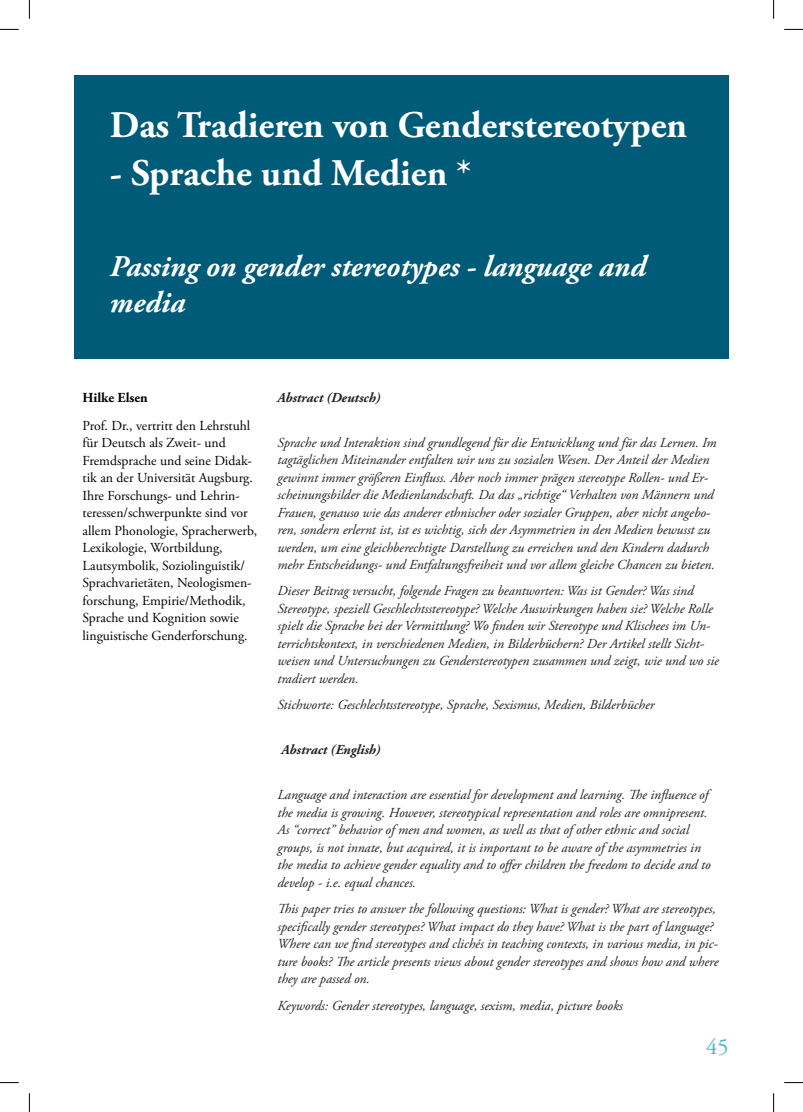
<style>
.page{position:relative;width:803px;height:1112px;background:#fff}
.page>*{position:absolute;margin:0;border:0;box-sizing:border-box;transform-origin:0 0}
.artikel_Metataden_Üb{font:700 37.5px "Adobe Garamond Pro";color:#fff}
.artikel_Metataden_Üb-2{font:italic 700 30px/36px "Adobe Garamond Pro";color:#fff}
.global_SEITENZAHL_re{font:22.5px "Adobe Garamond Pro";color:#4eb4bb}
.t1{font:italic 13.75px/17.5px "Adobe Garamond Pro";color:#231f20}
.artikel_TEXT_STANDAR{font:13.75px/17.5px "Adobe Garamond Pro";color:#000}
.t2{font:italic 700 13.75px "Adobe Garamond Pro";color:#231f20}
.artikel_TEXT_STANDAR-2{font:700 13.75px "Adobe Garamond Pro";color:#000}
</style>
<div class="page">
<div style="left:74px;top:75px;width:654px;height:284px;background:#005b79"></div>
<svg style="left:0;top:29px;width:19px;height:1px"></svg>
<svg style="left:784px;top:29px;width:19px;height:1px"></svg>
<svg style="left:0;top:1082px;width:19px;height:1px"></svg>
<svg style="left:784px;top:1082px;width:19px;height:1px"></svg>
<svg style="left:29px;top:0;width:1px;height:19px"></svg>
<svg style="left:29px;top:1093px;width:1px;height:18px"></svg>
<svg style="left:773px;top:0;width:1px;height:19px"></svg>
<svg style="left:773px;top:1093px;width:1px;height:18px"></svg>
<p class="artikel_Metataden_Üb" style="left:110px;top:103px;width:579px">Das Tradieren von Genderstereotypen</p>
<p class="artikel_Metataden_Üb" style="left:110px;top:151px;width:363px">- Sprache und Medien *</p>
<p class="artikel_Metataden_Üb-2" style="left:110px;top:249px;width:538px">Passing on gender stereotypes - language and media</p>
<p class="artikel_TEXT_STANDAR-2" style="left:83px;top:389px;width:67px">Hilke Elsen</p>
<p class="artikel_TEXT_STANDAR" style="left:83px;top:417px;width:176px">Prof. Dr., vertritt den Lehrstuhl für Deutsch als Zweit- und<br>Fremdsprache und seine Didak&shy;tik an der Universität Augsburg.<br>Ihre Forschungs- und Lehrin&shy;teressen/schwerpunkte sind vor allem Phonologie, Spracherwerb,<br>Lexikologie, Wortbildung,<br>Lautsymbolik, Soziolinguistik/<br>Sprachvarietäten, Neologismen&shy;forschung, Empirie/Methodik,<br>Sprache und Kognition sowie linguistische Genderforschung.</p>
<p class="t2" style="left:277px;top:389px;width:104px">Abstract (Deutsch)</p>
<p class="t1" style="left:277px;top:433px;width:441px">Sprache und Interaktion sind grundlegend für die Entwicklung und für das Lernen. Im tagtäglichen Miteinander entfalten wir uns zu sozialen Wesen. Der Anteil der Medien gewinnt immer größeren Einfluss. Aber noch immer prägen stereotype Rollen- und Er&shy;scheinungsbilder die Medienlandschaft. Da das „richtige“ Verhalten von Männern und Frauen, genauso wie das anderer ethnischer oder sozialer Gruppen, aber nicht angebo&shy;ren, sondern erlernt ist, ist es wichtig, sich der Asymmetrien in den Medien bewusst zu werden, um eine gleichberechtigte Darstellung zu erreichen und den Kindern dadurch mehr Entscheidungs- und Entfaltungsfreiheit und vor allem gleiche Chancen zu bieten.</p>
<p class="t1" style="left:277px;top:582px;width:443px">Dieser Beitrag versucht, folgende Fragen zu beantworten: Was ist Gender? Was sind Stereotype, speziell Geschlechtsstereotype? Welche Auswirkungen haben sie? Welche Rolle spielt die Sprache bei der Vermittlung? Wo finden wir Stereotype und Klischees im Un&shy;terrichtskontext, in verschiedenen Medien, in Bilderbüchern? Der Artikel stellt Sicht&shy;weisen und Untersuchungen zu Genderstereotypen zusammen und zeigt, wie und wo sie tradiert werden.</p>
<p class="t1" style="left:277px;top:696px;width:378px">Stichworte: Geschlechtsstereotype, Sprache, Sexismus, Medien, Bilderbücher</p>
<p class="t2" style="left:282px;top:741px;width:100px">Abstract (English)</p>
<p class="t1" style="left:277px;top:786px;width:435px">Language and interaction are essential for development and learning. The influence of the media is growing. However, stereotypical representation and roles are omnipresent.<br>As “correct” behavior of men and women, as well as that of other ethnic and social groups, is not innate, but acquired, it is important to be aware of the asymmetries in the media to achieve gender equality and to offer children the freedom to decide and to develop - i.e. equal chances.</p>
<p class="t1" style="left:277px;top:900px;width:442px">This paper tries to answer the following questions: What is gender? What are stereotypes, specifically gender stereotypes? What impact do they have? What is the part of language?<br>Where can we find stereotypes and clichés in teaching contexts, in various media, in pic&shy;ture books? The article presents views about gender stereotypes and shows how and where they are passed on.</p>
<p class="t1" style="left:277px;top:996px;width:347px">Keywords: Gender stereotypes, language, sexism, media, picture books</p>
<p class="global_SEITENZAHL_re" style="left:706px;top:1032px;width:24px">45</p>
</div>
